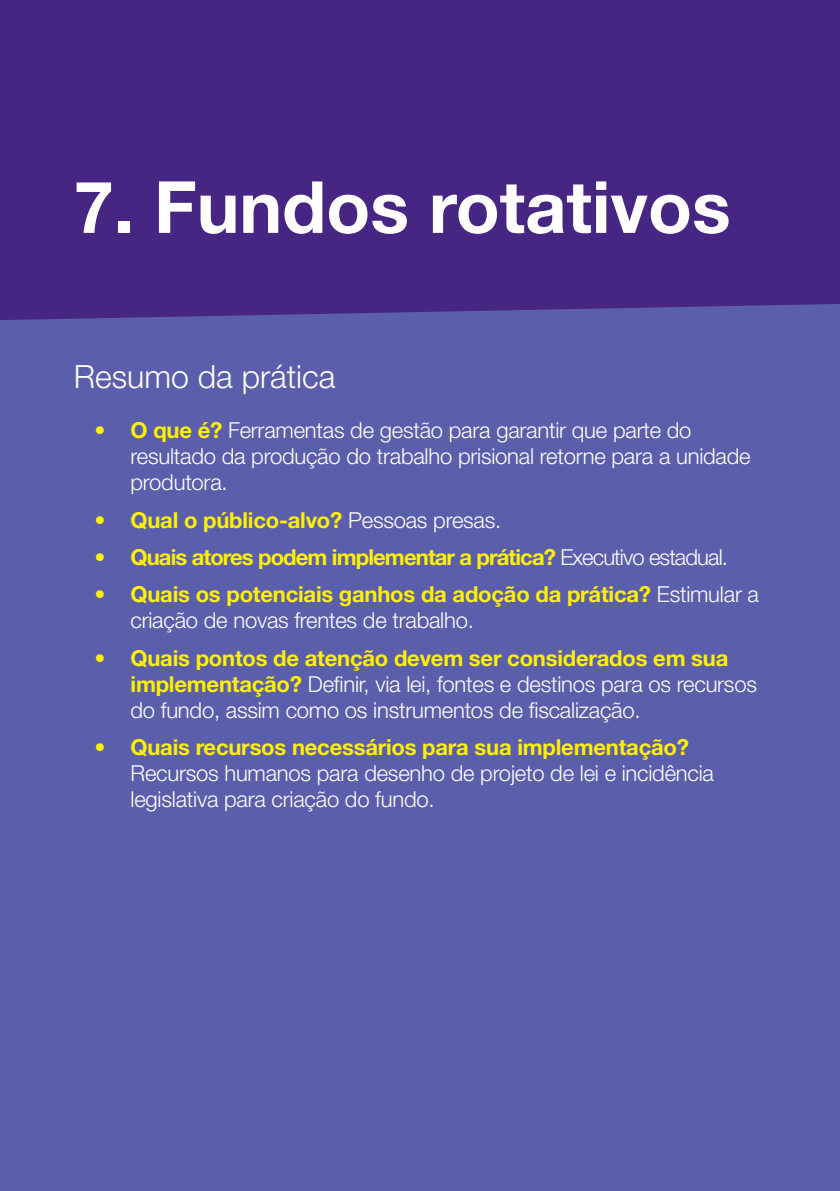
<style>
.page{position:relative;width:840px;height:1191px;background:#fff}
.page>*{position:absolute;margin:0;border:0;box-sizing:border-box;transform-origin:0 0}
.Heading_1{font:700 72px "Helvetica Neue LT Std";color:#fff}
.raio_x{font:300 32px "Helvetica Neue LT Std";color:#fff}
.t1{font:300 22px/26px "Helvetica Neue LT Std";letter-spacing:-.01em;color:#fff}
.t2{font:700 22px/26px "Helvetica Neue LT Std";letter-spacing:-.01em;color:#fff101}
.t3{font:700 22px "Helvetica Neue LT Std";letter-spacing:-.04em;color:#fff101}
.s1{font-weight:700;color:#fff101}
.s2{font-weight:300;color:#fff}
</style>
<div class="page">
<div style="left:0;top:0;width:839px;height:1191px;background:#5b5fab"></div>
<div style="left:0;top:0;width:839px;height:320px;background:#472582"></div>
<p class="Heading_1" style="left:74px;top:163px;width:658px">7. Fundos rotativos</p>
<p class="raio_x" style="left:74px;top:357px;width:263px">Resumo da prática</p>
<p class="t1" style="left:130px;top:417px;width:621px;text-indent:-36px"><span class="s1">• O que é?</span> Ferramentas de gestão para garantir que parte do resultado da produção do trabalho prisional retorne para a unidade produtora.</p>
<p class="t2" style="left:94px;top:506px;width:408px">• Qual o público-alvo? <span class="s2">Pessoas presas.</span></p>
<p class="t3" style="left:94px;top:543px;width:634px">• Quais atores podem implementar a prática? <span class="s2">Executivo estadual.</span></p>
<p class="t2" style="left:130px;top:581px;width:629px;text-indent:-36px">• Quais os potenciais ganhos da adoção da prática? <span class="s2">Estimular a criação de novas frentes de trabalho.</span></p>
<p class="t1" style="left:130px;top:644px;width:627px;text-indent:-36px"><span class="s1">• Quais pontos de atenção devem ser considerados em sua implementação?</span> Definir, via lei, fontes e destinos para os recursos do fundo, assim como os instrumentos de fiscalização.</p>
<p class="t1" style="left:130px;top:733px;width:584px;text-indent:-36px"><span class="s1">• Quais recursos necessários para sua implementação?<br></span>Recursos humanos para desenho de projeto de lei e incidência legislativa para criação do fundo.</p>
</div>
